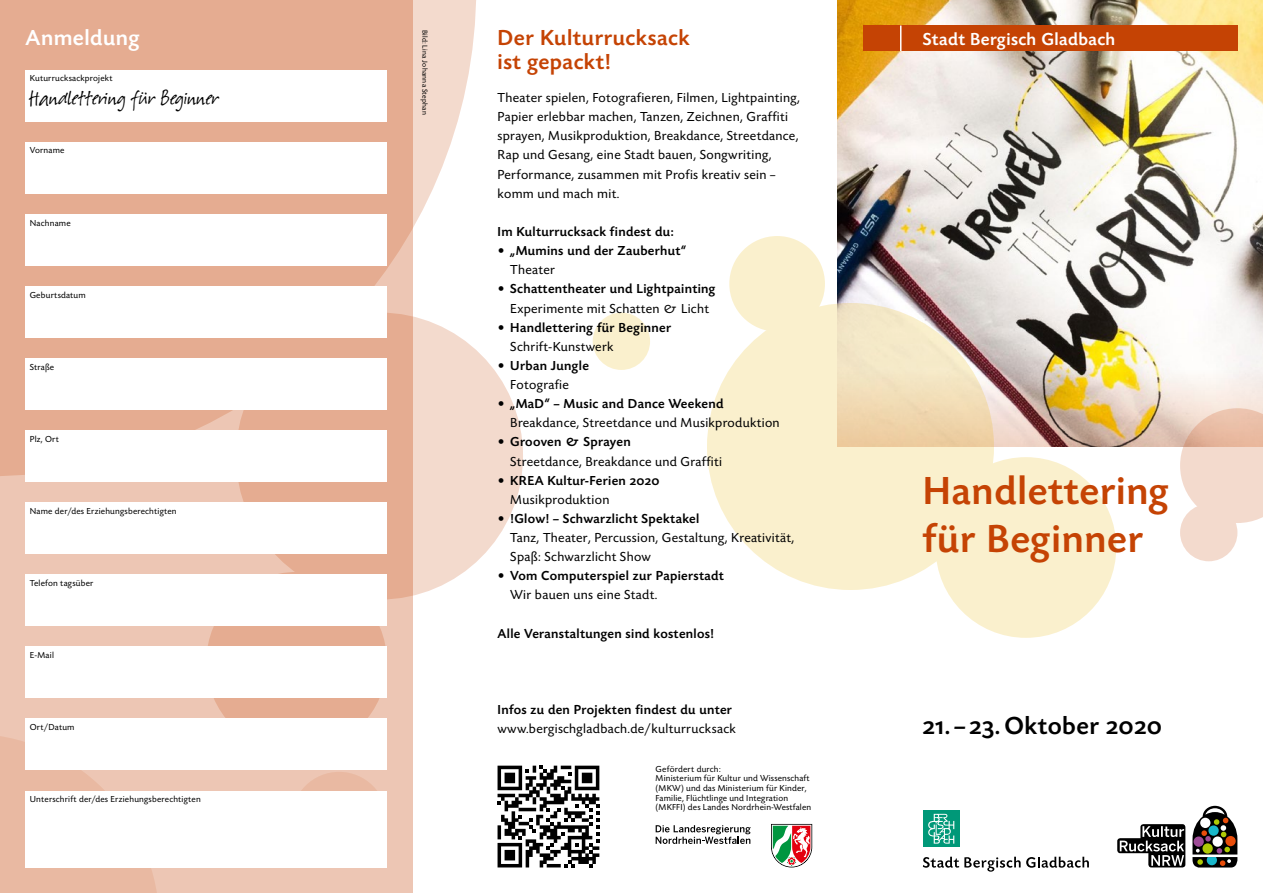
<style>
.page{position:relative;width:1263px;height:893px;background:#fff}
.page>*{position:absolute;margin:0;border:0;box-sizing:border-box;transform-origin:0 0}
.t1{font:500 40.5px/47.8px "Today Sans Now Pro";letter-spacing:.02em;color:#c54304}
.t2{font:500 25.5px "Today Sans Now Pro";letter-spacing:.02em;color:#000}
.t3{font:24px "Suomi Hand Script";letter-spacing:.015em;color:#000}
.t4{font:500 22.5px/23.9px "Today Sans Now Pro";letter-spacing:.025em;color:#c54304}
.t5{font:500 22.5px "Today Sans Now Pro";letter-spacing:.025em;color:#fff}
.t6{font:500 18px "Today Sans Now Pro";letter-spacing:.025em;color:#fff}
.t7{font:13.5px/19.2px "Today Sans Now Pro";letter-spacing:.025em;color:#000}
.t8{font:500 13.5px "Today Sans Now Pro";letter-spacing:.025em;color:#000}
.t9{font:9px/9.6px "Today Sans Now Pro";letter-spacing:.025em;color:#000}
.t10{font:7.5px "Today Sans Now Pro";letter-spacing:.025em;color:#000}
</style>
<div class="page">
<img style="left:838px;top:0;width:425px;height:370px">
<img style="left:972px;top:370px;width:291px;height:76px">
<svg style="left:707px;top:303px;width:287px;height:287px;background:#f7eac7"></svg>
<div style="left:935px;top:457px;width:181px;height:181px;background:#faf0cd;border-radius:50%"></div>
<div style="left:729px;top:236px;width:96px;height:96px;background:#faf0cd;border-radius:50%"></div>
<div style="left:593px;top:313px;width:57px;height:57px;background:#faf0cd;border-radius:50%"></div>
<svg style="left:1180px;top:408px;width:83px;height:115px;background:#efd2c3"></svg>
<div style="left:1180px;top:504px;width:57px;height:57px;background:#f3dacd;border-radius:50%"></div>
<svg style="left:412px;top:0;width:64px;height:350px"></svg>
<div style="left:236px;top:313px;width:287px;height:287px;background:#f3dacd;border-radius:50%"></div>
<svg style="left:0;top:0;width:412px;height:893px;background:#e8b69f"></svg>
<div style="left:26px;top:791px;width:361px;height:76px;background:#fff"></div>
<div style="left:26px;top:719px;width:361px;height:51px;background:#fff"></div>
<div style="left:26px;top:647px;width:361px;height:51px;background:#fff"></div>
<div style="left:26px;top:575px;width:361px;height:51px;background:#fff"></div>
<div style="left:26px;top:503px;width:361px;height:51px;background:#fff"></div>
<div style="left:26px;top:431px;width:361px;height:51px;background:#fff"></div>
<div style="left:26px;top:358px;width:361px;height:51px;background:#fff"></div>
<div style="left:26px;top:286px;width:361px;height:51px;background:#fff"></div>
<div style="left:26px;top:214px;width:361px;height:51px;background:#fff"></div>
<div style="left:26px;top:142px;width:361px;height:51px;background:#fff"></div>
<div style="left:26px;top:70px;width:361px;height:51px;background:#fff"></div>
<svg style="left:923px;top:857px;width:166px;height:15px"></svg>
<div style="left:924px;top:810px;width:36px;height:37px;background:#009878"></div>
<svg style="left:928px;top:814px;width:26px;height:30px"></svg>
<svg style="left:1192px;top:806px;width:45px;height:61px"></svg>
<svg style="left:1117px;top:824px;width:68px;height:43px"></svg>
<svg style="left:497px;top:766px;width:102px;height:101px"></svg>
<svg style="left:656px;top:825px;width:94px;height:19px"></svg>
<svg style="left:771px;top:824px;width:41px;height:43px"></svg>
<div style="left:863px;top:26px;width:374px;height:25px;background:#c54304"></div>
<svg style="left:900px;top:26px;width:1px;height:25px"></svg>
<h3 class="t5" style="left:26px;top:24px;width:116px">Anmeldung</h3>
<p class="t10" style="left:429px;top:30px;width:86px;rotate:90deg">Bild: Lina Johanna Stephan</p>
<h3 class="t4" style="left:497px;top:26px;width:194px">Der Kulturrucksack ist gepackt!</h3>
<p class="t9" style="left:30px;top:74px;width:84px">Kuturrucksackprojekt</p>
<h3 class="t3" style="left:30px;top:86px;width:190px">Handlettering für Beginner</h3>
<p class="t7" style="left:497px;top:88px;width:304px">Theater spielen, Fotografieren, Filmen, Lightpainting, Papier erlebbar machen, Tanzen, Zeichnen, Graffiti sprayen, Musikproduktion, Breakdance, Streetdance, Rap und Gesang, eine Stadt bauen, Songwriting, Performance, zusammen mit Profis kreativ sein – komm und mach mit.</p>
<p class="t8" style="left:497px;top:224px;width:178px">Im Kulturrucksack findest du:</p>
<p class="t8" style="left:497px;top:243px;width:190px">• „Mumins und der Zauberhut“</p>
<p class="t7" style="left:510px;top:260px;width:46px">Theater</p>
<p class="t8" style="left:497px;top:281px;width:219px">• Schattentheater und Lightpainting</p>
<p class="t7" style="left:510px;top:298px;width:200px">Experimente mit Schatten &amp; Licht</p>
<p class="t8" style="left:497px;top:319px;width:175px">• Handlettering für Beginner</p>
<p class="t7" style="left:510px;top:337px;width:105px">Schrift-Kunstwerk</p>
<p class="t8" style="left:497px;top:358px;width:93px">• Urban Jungle</p>
<p class="t7" style="left:510px;top:375px;width:60px">Fotografie</p>
<p class="t8" style="left:497px;top:396px;width:227px">• „MaD“ – Music and Dance Weekend</p>
<p class="t7" style="left:510px;top:413px;width:271px">Breakdance, Streetdance und Musikproduktion</p>
<p class="t8" style="left:497px;top:434px;width:135px">• Grooven &amp; Sprayen</p>
<p class="t7" style="left:510px;top:452px;width:213px">Streetdance, Breakdance und Graffiti</p>
<p class="t8" style="left:497px;top:472px;width:164px">• KREA Kultur-Ferien 2020</p>
<p class="t7" style="left:510px;top:490px;width:101px">Musikproduktion</p>
<p class="t8" style="left:497px;top:511px;width:203px">• !Glow! – Schwarzlicht Spektakel</p>
<p class="t7" style="left:510px;top:528px;width:285px">Tanz, Theater, Percussion, Gestaltung, Kreativität,<br>Spaß: Schwarzlicht Show</p>
<p class="t8" style="left:497px;top:568px;width:228px">• Vom Computerspiel zur Papierstadt</p>
<p class="t7" style="left:510px;top:585px;width:149px">Wir bauen uns eine Stadt.</p>
<p class="t8" style="left:497px;top:625px;width:218px">Alle Veranstaltungen sind kostenlos!</p>
<p class="t9" style="left:30px;top:146px;width:36px">Vorname</p>
<p class="t9" style="left:30px;top:218px;width:42px">Nachname</p>
<p class="t9" style="left:30px;top:290px;width:58px">Geburtsdatum</p>
<p class="t9" style="left:30px;top:362px;width:26px">Straße</p>
<p class="t9" style="left:30px;top:434px;width:31px">Plz, Ort</p>
<p class="t9" style="left:30px;top:506px;width:148px">Name der/des Erziehungsberechtigten</p>
<p class="t9" style="left:30px;top:578px;width:65px">Telefon tagsüber</p>
<p class="t9" style="left:30px;top:650px;width:26px">E-Mail</p>
<p class="t9" style="left:30px;top:722px;width:46px">Ort/Datum</p>
<p class="t9" style="left:30px;top:794px;width:172px">Unterschrift der/des Erziehungsberechtigten</p>
<p class="t8" style="left:497px;top:702px;width:236px">Infos zu den Projekten findest du unter</p>
<p class="t7" style="left:497px;top:719px;width:240px">www.bergischgladbach.de/kulturrucksack</p>
<p class="t9" style="left:656px;top:764px;width:157px">Gefördert durch:<br>Ministerium für Kultur und Wissenschaft (MKW) und das Ministerium für Kinder, Familie, Flüchtlinge und Integration (MKFFI) des Landes Nordrhein-Westfalen</p>
<h3 class="t6" style="left:923px;top:28px;width:194px">Stadt Bergisch Gladbach</h3>
<h1 class="t1" style="left:923px;top:467px;width:248px">Handlettering für Beginner</h1>
<h2 class="t2" style="left:923px;top:710px;width:241px">21. – 23. Oktober 2020</h2>
</div>
